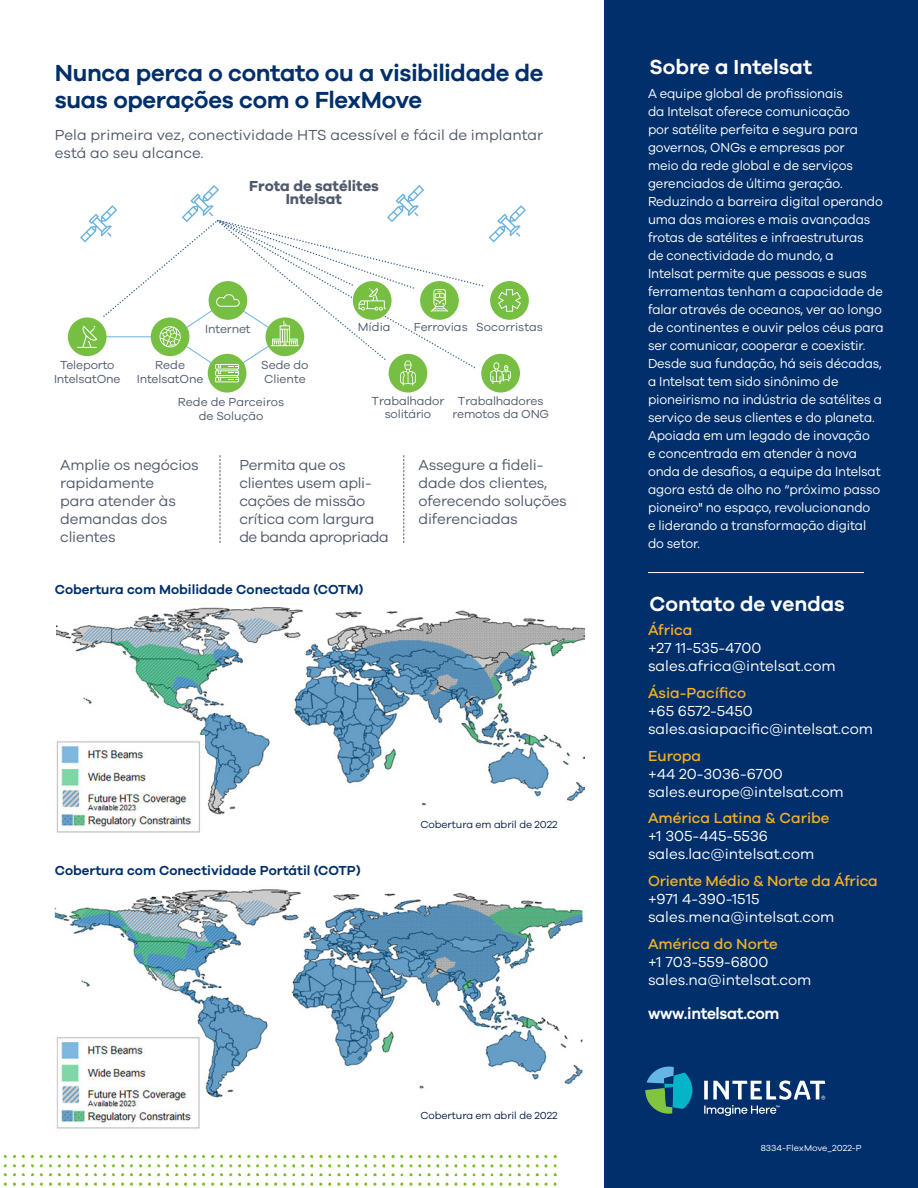
<style>
.page{position:relative;width:918px;height:1188px;background:#fff}
.page>*{position:absolute;margin:0;border:0;box-sizing:border-box;transform-origin:0 0}
.t1{font:600 24px/27px "Galano Grotesque";letter-spacing:-.015em;color:#002f6c}
.t2{font:600 21px "Galano Grotesque";color:#fff}
.t3{font:600 16.5px "Galano Grotesque";letter-spacing:-.02em;color:#fff;scale:.95 1}
.t4{font:15px/18px "Galano Grotesque";letter-spacing:-.01em;color:#515a6c}
.t5{font:15px/18px "Galano Grotesque";color:#fff}
.t6{font:500 15px "Galano Grotesque";color:#f4b223}
.t7{font:700 15px/13.5px "Galano Grotesque";color:#4f5a6c;text-align:center}
.t8{font:13.5px/18px "Galano Grotesque";letter-spacing:-.01em;color:#fff;scale:.95 1}
.t9{font:600 13.5px "Galano Grotesque";color:#002f6c}
.t10{font:12px/13.5px "Galano Grotesque";letter-spacing:-.01em;color:#4f5a6c;text-align:center}
.t11{font:10.5px "Galano Grotesque";letter-spacing:-.01em;color:#071d49}
.t12{font:9px "Galano Grotesque";color:#fff}
</style>
<div class="page">
<div style="left:605px;top:0;width:313px;height:1188px;background:#002f6c"></div>
<svg style="left:645px;top:1067px;width:47px;height:47px"></svg>
<svg style="left:704px;top:1080px;width:121px;height:36px"></svg>
<hr style="left:648px;top:572px;width:216px;height:1px;background:#fff">
<svg style="left:220px;top:455px;width:1px;height:88px"></svg>
<svg style="left:403px;top:455px;width:1px;height:88px"></svg>
<img style="left:57px;top:607px;width:528px;height:208px">
<img style="left:56px;top:889px;width:525px;height:209px">
<img style="left:56px;top:736px;width:148px;height:97px">
<img style="left:56px;top:1037px;width:144px;height:92px">
<img style="left:3px;top:1154px;width:554px;height:32px">
<div style="left:389px;top:354px;width:38px;height:39px;background:#77bf42;border-radius:50%"></div>
<svg style="left:481px;top:354px;width:39px;height:39px"></svg>
<svg style="left:490px;top:281px;width:39px;height:39px"></svg>
<div style="left:68px;top:317px;width:39px;height:39px;background:#77bf42;border-radius:50%"></div>
<div style="left:208px;top:354px;width:38px;height:39px;background:#77bf42;border-radius:50%"></div>
<svg style="left:77px;top:185px;width:449px;height:201px"></svg>
<h1 class="t1" style="left:55px;top:61px;width:490px">Nunca perca o contato ou a visibilidade de suas operações com o FlexMove</h1>
<p class="t4" style="left:55px;top:126px;width:490px">Pela primeira vez, conectividade HTS acessível e fácil de implantar está ao seu alcance.</p>
<p class="t7" style="left:249px;top:179px;width:131px">Frota de satélites<br>Intelsat</p>
<p class="t10" style="left:358px;top:321px;width:34px">Mídia</p>
<p class="t10" style="left:205px;top:323px;width:47px">Internet</p>
<p class="t10" style="left:414px;top:321px;width:131px">Ferrovias Socorristas</p>
<p class="t10" style="left:54px;top:359px;width:68px">Teleporto<br>IntelsatOne</p>
<p class="t10" style="left:137px;top:359px;width:68px">Rede<br>IntelsatOne</p>
<p class="t10" style="left:261px;top:359px;width:49px;text-align:left">Sede do<br>Cliente</p>
<p class="t10" style="left:178px;top:396px;width:108px">Rede de Parceiros de Solução</p>
<p class="t10" style="left:372px;top:395px;width:74px">Trabalhador solitário</p>
<p class="t10" style="left:452px;top:395px;width:98px">Trabalhadores remotos da ONG</p>
<p class="t4" style="left:60px;top:456px;width:140px">Amplie os negócios rapidamente<br>para atender às demandas dos clientes</p>
<p class="t4" style="left:239px;top:456px;width:151px">Permita que os clientes usem apli&shy;cações de missão crítica com largura de banda apropriada</p>
<p class="t4" style="left:418px;top:456px;width:150px">Assegure a fideli&shy;dade dos clientes, oferecendo soluções diferenciadas</p>
<p class="t9" style="left:55px;top:584px;width:310px">Cobertura com Mobilidade Conectada (COTM)</p>
<p class="t9" style="left:55px;top:865px;width:308px">Cobertura com Conectividade Portátil (COTP)</p>
<p class="t11" style="left:421px;top:820px;width:138px">Cobertura em abril de 2022</p>
<p class="t11" style="left:421px;top:1111px;width:138px">Cobertura em abril de 2022</p>
<h2 class="t2" style="left:650px;top:58px;width:164px">Sobre a Intelsat</h2>
<p class="t8" style="left:648px;top:86px;width:250px">A equipe global de profissionais<br>da Intelsat oferece comunicação<br>por satélite perfeita e segura para governos, ONGs e empresas por<br>meio da rede global e de serviços gerenciados de última geração.<br>Reduzindo a barreira digital operando uma das maiores e mais avançadas frotas de satélites e infraestruturas<br>de conectividade do mundo, a<br>Intelsat permite que pessoas e suas ferramentas tenham a capacidade de falar através de oceanos, ver ao longo de continentes e ouvir pelos céus para ser comunicar, cooperar e coexistir.<br>Desde sua fundação, há seis décadas, a Intelsat tem sido sinônimo de pioneirismo na indústria de satélites a serviço de seus clientes e do planeta.<br>Apoiada em um legado de inovação<br>e concentrada em atender à nova onda de desafios, a equipe da Intelsat agora está de olho no “próximo passo pioneiro" no espaço, revolucionando<br>e liderando a transformação digital do setor.</p>
<h2 class="t2" style="left:650px;top:595px;width:197px">Contato de vendas</h2>
<p class="t6" style="left:648px;top:622px;width:46px">África</p>
<p class="t5" style="left:648px;top:640px;width:189px">+27 11-535-4700 sales.africa@intelsat.com</p>
<p class="t6" style="left:648px;top:685px;width:100px">Ásia-Pacífico</p>
<p class="t5" style="left:648px;top:703px;width:227px">+65 6572-5450 sales.asiapacific@intelsat.com</p>
<p class="t6" style="left:648px;top:747px;width:55px">Europa</p>
<p class="t5" style="left:648px;top:765px;width:197px">+44 20-3036-6700 sales.europe@intelsat.com</p>
<p class="t6" style="left:648px;top:810px;width:183px">América Latina &amp; Caribe</p>
<p class="t5" style="left:648px;top:828px;width:168px">+1 305-445-5536 sales.lac@intelsat.com</p>
<p class="t6" style="left:648px;top:873px;width:231px">Oriente Médio &amp; Norte da África</p>
<p class="t5" style="left:648px;top:891px;width:188px">+971 4-390-1515 sales.mena@intelsat.com</p>
<p class="t6" style="left:648px;top:935px;width:131px">América do Norte</p>
<p class="t5" style="left:648px;top:953px;width:165px">+1 703-559-6800 sales.na@intelsat.com</p>
<p class="t3" style="left:648px;top:1007px;width:140px">www.intelsat.com</p>
<p class="t12" style="left:761px;top:1144px;width:102px">8334-FlexMove_2022-P</p>
</div>
